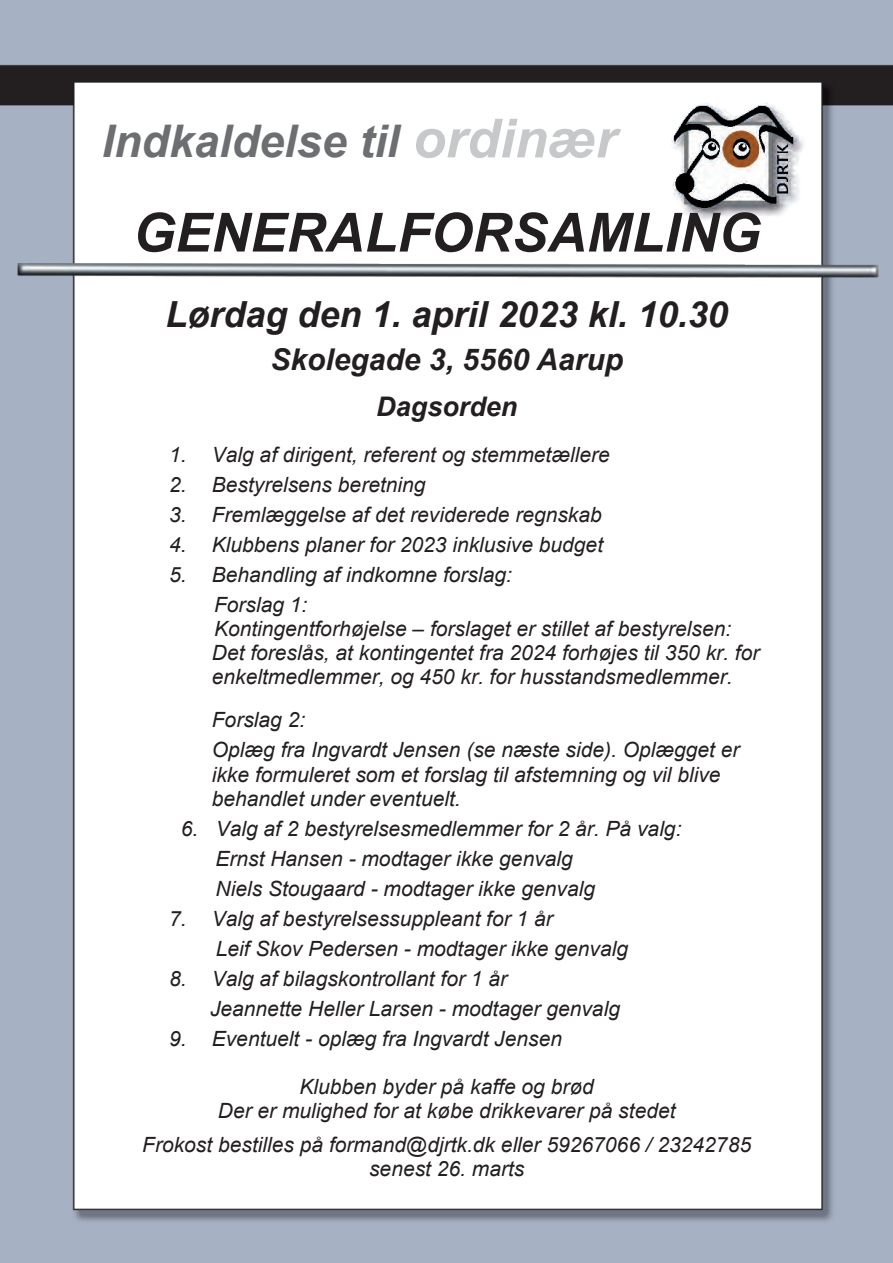
<style>
.page{position:relative;width:893px;height:1263px;background:#fff}
.page>*{position:absolute;margin:0;border:0;box-sizing:border-box;transform-origin:0 0}
.t1{font:italic 700 54px "Arial";color:#231f20}
.t2{font:italic 700 54px "Arial";color:#c7c8ca}
.t3{font:italic 700 45px "Arial";color:#6d6e71}
.t4{font:italic 700 36px "Arial";color:#231f20}
.t5{font:italic 700 30px "Arial";color:#231f20}
.t6{font:italic 700 27px "Arial";color:#231f20}
.t7{font:italic 21px/30.2px "Arial";color:#231f20}
</style>
<div class="page">
<img style="left:0;top:0;width:893px;height:1263px">
<img style="left:664px;top:96px;width:150px;height:133px">
<img style="left:17px;top:264px;width:861px;height:13px">
<h2 class="t3" style="left:102px;top:124px;width:299px">Indkaldelse til</h2>
<h1 class="t2" style="left:413px;top:118px;width:205px">ordinær</h1>
<h1 class="t1" style="left:133px;top:212px;width:629px">GENERALFORSAMLING</h1>
<h3 class="t4" style="left:166px;top:301px;width:564px">Lørdag den 1. april 2023 kl. 10.30</h3>
<h3 class="t5" style="left:270px;top:348px;width:354px">Skolegade 3, 5560 Aarup</h3>
<p class="t6" style="left:376px;top:396px;width:143px">Dagsorden</p>
<p class="t7" style="left:169px;top:441px;width:442px">1. Valg af dirigent, referent og stemmetællere</p>
<p class="t7" style="left:169px;top:471px;width:258px">2. Bestyrelsens beretning</p>
<p class="t7" style="left:169px;top:501px;width:434px">3. Fremlæggelse af det reviderede regnskab</p>
<p class="t7" style="left:169px;top:531px;width:435px">4. Klubbens planer for 2023 inklusive budget</p>
<p class="t7" style="left:214px;top:561px;width:299px;text-indent:-45px">5. Behandling af indkomne forslag:<br>Forslag 1:</p>
<p class="t7" style="left:212px;top:619px;width:549px;line-height:24.2px">Kontingentforhøjelse – forslaget er stillet af bestyrelsen:<br>Det foreslås, at kontingentet fra 2024 forhøjes til 350 kr. for enkeltmedlemmer, og 450 kr. for husstandsmedlemmer.</p>
<p class="t7" style="left:212px;top:707px;width:529px">Forslag 2:<br>Oplæg fra Ingvardt Jensen (se næste side). Oplægget er</p>
<p class="t7" style="left:212px;top:764px;width:510px;line-height:24.2px">ikke formuleret som et forslag til afstemning og vil blive behandlet under eventuelt.</p>
<p class="t7" style="left:215px;top:815px;width:467px;text-indent:-35px">6. Valg af 2 bestyrelsesmedlemmer for 2 år. På valg:<br>Ernst Hansen - modtager ikke genvalg<br>Niels Stougaard - modtager ikke genvalg</p>
<p class="t7" style="left:216px;top:905px;width:414px;text-indent:-47px">7. Valg af bestyrelsessuppleant for 1 år<br>Leif Skov Pedersen - modtager ikke genvalg</p>
<p class="t7" style="left:210px;top:965px;width:411px;text-indent:-41px">8. Valg af bilagskontrollant for 1 år<br>Jeannette Heller Larsen - modtager genvalg</p>
<p class="t7" style="left:169px;top:1026px;width:394px">9. Eventuelt - oplæg fra Ingvardt Jensen</p>
<p class="t7" style="left:218px;top:1076px;width:459px;line-height:24.2px;text-align:center">Klubben byder på kaffe og brød<br>Der er mulighed for at købe drikkevarer på stedet</p>
<p class="t7" style="left:142px;top:1134px;width:610px;line-height:24.2px;text-align:center">Frokost bestilles på formand@djrtk.dk eller 59267066 / 23242785 senest 26. marts</p>
</div>
